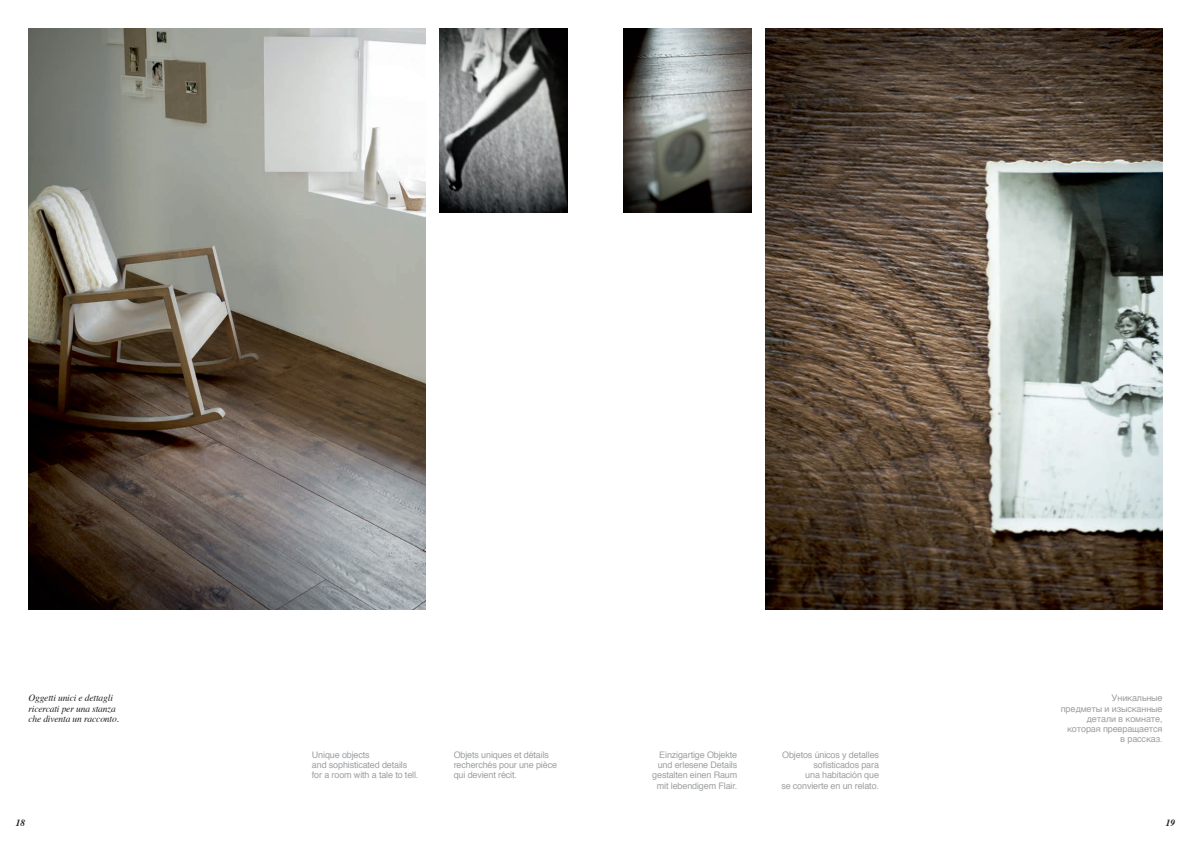
<style>
.page{position:relative;width:1191px;height:842px;background:#fff}
.page>*{position:absolute;margin:0;border:0;box-sizing:border-box;transform-origin:0 0}
.t1{font:italic 9.5px/10.5px "Times";letter-spacing:-.015em;color:#231f20}
.t2{font:italic 700 9.5px "Times";color:#231f20}
.t3{font:9px/10.2px "Helvetica";letter-spacing:-.015em;color:#9d9fa2;text-align:right}
</style>
<div class="page">
<img style="left:28px;top:28px;width:397px;height:581px">
<img style="left:439px;top:28px;width:128px;height:185px">
<img style="left:765px;top:28px;width:397px;height:581px">
<img style="left:624px;top:28px;width:127px;height:185px">
<p class="t1" style="left:28px;top:692px;width:92px">Oggetti unici e dettagli ricercati per una stanza che diventa un racconto.</p>
<p class="t3" style="left:312px;top:750px;width:108px;text-align:left">Unique objects<br>and sophisticated details for a room with a tale to tell.</p>
<p class="t3" style="left:454px;top:750px;width:105px;text-align:left">Objets uniques et détails recherchés pour une pièce qui devient récit.</p>
<p class="t3" style="left:652px;top:750px;width:86px">Einzigartige Objekte und erlesene Details gestalten einen Raum mit lebendigem Flair.</p>
<p class="t3" style="left:781px;top:750px;width:99px">Objetos únicos y detalles sofisticados para<br>una habitación que<br>se convierte en un relato.</p>
<p class="t3" style="left:1060px;top:693px;width:103px">Уникальные<br>предметы и изысканные детали в комнате, которая превращается в рассказ.</p>
<p class="t2" style="left:16px;top:814px;width:11px">18</p>
<p class="t2" style="left:1165px;top:814px;width:11px">19</p>
</div>
